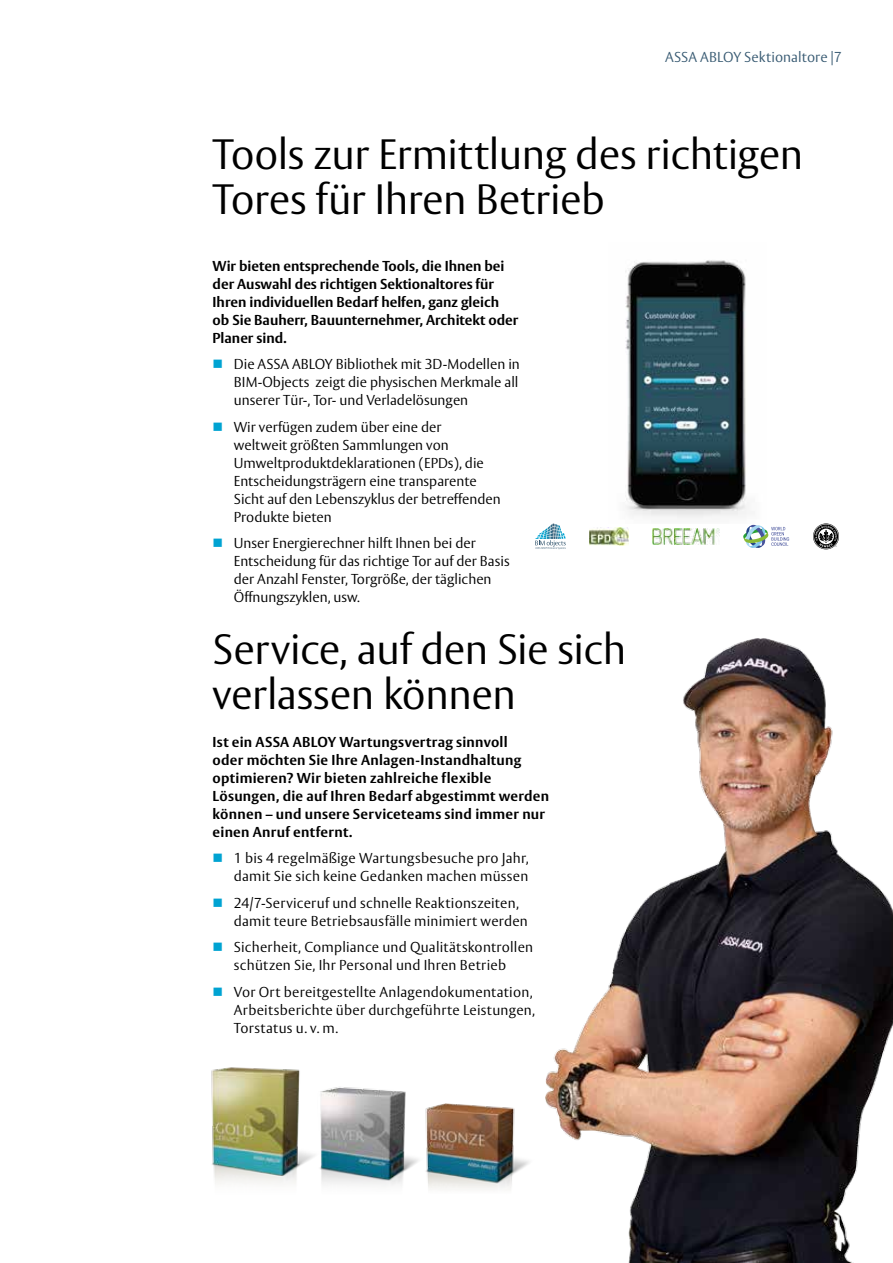
<style>
.page{position:relative;width:893px;height:1263px;background:#fff}
.page>*{position:absolute;margin:0;border:0;box-sizing:border-box;transform-origin:0 0}
.t1{font:300 42px/45px "ASSA Vesta";letter-spacing:-.01em;color:#000}
.t2{font:300 14.25px/18px "ASSA Vesta";color:#000}
.t3{font:700 14.25px/18px "ASSA Vesta";letter-spacing:.015em;color:#000}
.t4{font:300 14.25px "ASSA Vesta";letter-spacing:.005em;color:#395b73}
.s1{color:#00a3d2}
</style>
<div class="page">
<img style="left:548px;top:639px;width:345px;height:624px">
<img style="left:211px;top:1067px;width:95px;height:117px">
<img style="left:306px;top:1087px;width:112px;height:99px">
<img style="left:425px;top:1073px;width:123px;height:116px">
<svg style="left:535px;top:523px;width:31px;height:26px"></svg>
<img style="left:590px;top:527px;width:38px;height:18px">
<svg style="left:813px;top:523px;width:26px;height:26px"></svg>
<svg style="left:743px;top:524px;width:46px;height:24px"></svg>
<img style="left:652px;top:528px;width:67px;height:16px">
<img style="left:625px;top:260px;width:122px;height:258px">
<p class="t4" style="left:665px;top:48px;width:178px">ASSA ABLOY Sektionaltore |7</p>
<h1 class="t1" style="left:213px;top:134px;width:592px">Tools zur Ermittlung des richtigen<br>Tores für Ihren Betrieb</h1>
<p class="t3" style="left:213px;top:257px;width:307px">Wir bieten entsprechende Tools, die Ihnen bei der Auswahl des richtigen Sektionaltores für Ihren individuellen Bedarf helfen, ganz gleich ob Sie Bauherr, Bauunternehmer, Architekt oder Planer sind.</p>
<p class="t2" style="left:234px;top:356px;width:287px;text-align:justify;text-indent:-21px"><span class="s1">■</span> Die ASSA ABLOY Bibliothek mit 3D-Modellen in BIM-Objects zeigt die physischen Merkmale all unserer Tür-, Tor- und Verladelösungen</p>
<p class="t2" style="left:234px;top:418px;width:268px;text-indent:-21px"><span class="s1">■</span> Wir verfügen zudem über eine der<br>weltweit größten Sammlungen von Umweltproduktdeklarationen (EPDs), die Entscheidungsträgern eine transparente Sicht auf den Lebenszyklus der betreffenden Produkte bieten</p>
<p class="t2" style="left:234px;top:535px;width:277px;text-indent:-21px"><span class="s1">■</span> Unser Energierechner hilft Ihnen bei der Entscheidung für das richtige Tor auf der Basis der Anzahl Fenster, Torgröße, der täglichen Öffnungszyklen, usw.</p>
<h1 class="t1" style="left:213px;top:629px;width:415px">Service, auf den Sie sich verlassen können</h1>
<p class="t3" style="left:213px;top:733px;width:338px">Ist ein ASSA ABLOY Wartungsvertrag sinnvoll<br>oder möchten Sie Ihre Anlagen-Instandhaltung optimieren? Wir bieten zahlreiche flexible Lösungen, die auf Ihren Bedarf abgestimmt werden können – und unsere Serviceteams sind immer nur einen Anruf entfernt.</p>
<p class="t2" style="left:213px;top:850px;width:318px;text-align:right"><span class="s1">■</span> 1 bis 4 regelmäßige Wartungsbesuche pro Jahr, damit Sie sich keine Gedanken machen müssen</p>
<p class="t2" style="left:234px;top:894px;width:295px;text-indent:-21px"><span class="s1">■</span> 24/7-Serviceruf und schnelle Reaktionszeiten, damit teure Betriebsausfälle minimiert werden</p>
<p class="t2" style="left:213px;top:939px;width:322px;text-align:center"><span class="s1">■</span> Sicherheit, Compliance und Qualitätskontrollen schützen Sie, Ihr Personal und Ihren Betrieb</p>
<p class="t2" style="left:234px;top:983px;width:303px;text-indent:-21px"><span class="s1">■</span> Vor Ort bereitgestellte Anlagendokumentation,<br>Arbeitsberichte über durchgeführte Leistungen,<br>Torstatus u. v. m.</p>
</div>
